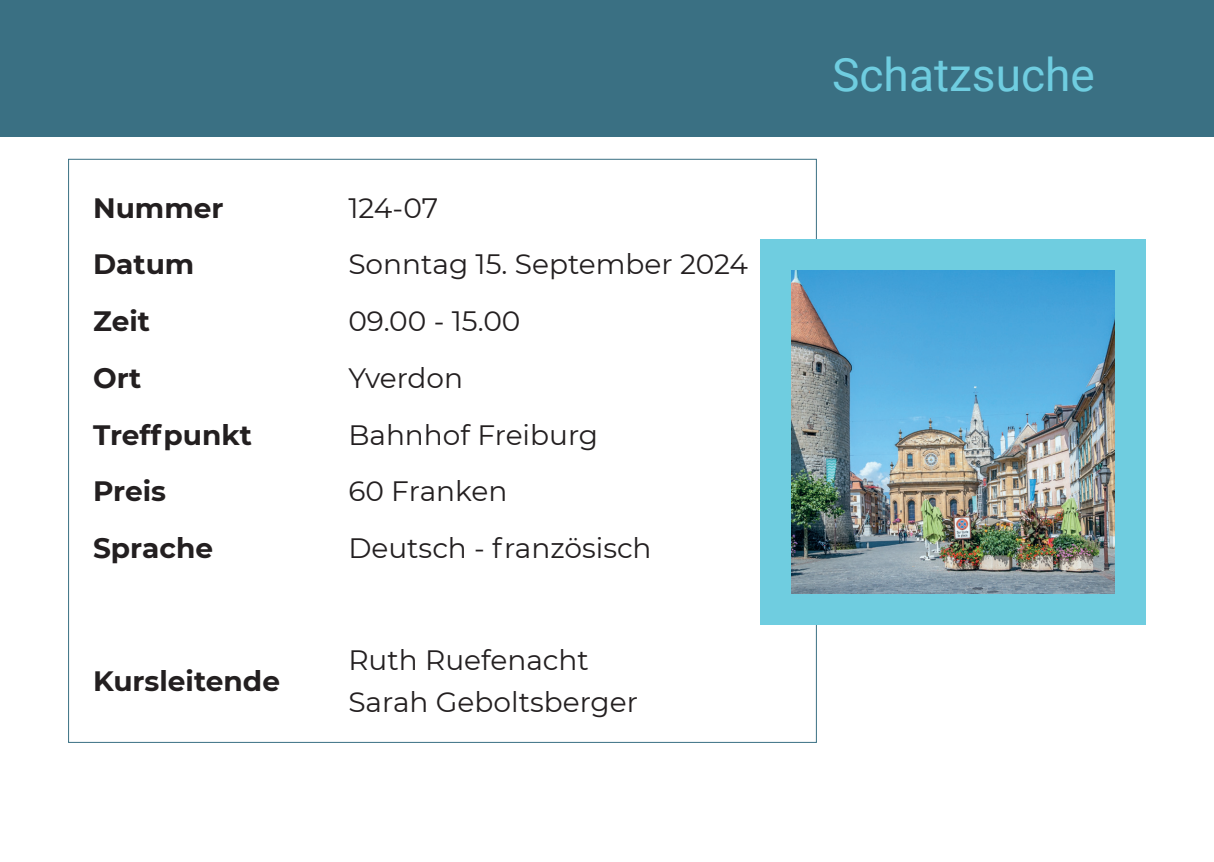
<style>
.page{position:relative;width:1214px;height:862px;background:#fff}
.page>*{position:absolute;margin:0;border:0;box-sizing:border-box;transform-origin:0 0}
.t1{font:46px "Roboto";color:#6fcde0}
.t2{font:28px/42px "Montserrat";color:#231f20}
.t3{font:700 28px "Montserrat";color:#231f20}
</style>
<div class="page">
<svg style="left:68px;top:158px;width:749px;height:585px"></svg>
<div style="left:760px;top:239px;width:385px;height:386px;background:#6fcde0"></div>
<div style="left:0;top:0;width:1213px;height:136px;background:#3a7083"></div>
<img style="left:791px;top:271px;width:323px;height:323px">
<p class="t3" style="left:93px;top:188px;width:132px">Nummer</p>
<p class="t2" style="left:348px;top:186px;width:91px">124-07</p>
<p class="t3" style="left:93px;top:244px;width:103px">Datum</p>
<p class="t2" style="left:348px;top:242px;width:401px">Sonntag 15. September 2024</p>
<p class="t3" style="left:93px;top:301px;width:58px">Zeit</p>
<p class="t2" style="left:348px;top:299px;width:174px">09.00 - 15.00</p>
<p class="t3" style="left:93px;top:358px;width:50px">Ort</p>
<p class="t2" style="left:348px;top:356px;width:116px">Yverdon</p>
<p class="t3" style="left:93px;top:414px;width:160px">Treffpunkt</p>
<p class="t2" style="left:348px;top:413px;width:251px">Bahnhof Freiburg</p>
<p class="t3" style="left:93px;top:471px;width:74px">Preis</p>
<p class="t2" style="left:348px;top:469px;width:160px">60 Franken</p>
<p class="t3" style="left:93px;top:528px;width:122px">Sprache</p>
<p class="t2" style="left:348px;top:526px;width:305px">Deutsch - französisch</p>
<p class="t3" style="left:93px;top:661px;width:188px">Kursleitende</p>
<p class="t2" style="left:348px;top:638px;width:291px">Ruth Ruefenacht<br>Sarah Geboltsberger</p>
<h1 class="t1" style="left:832px;top:43px;width:264px">Schatzsuche</h1>
</div>
